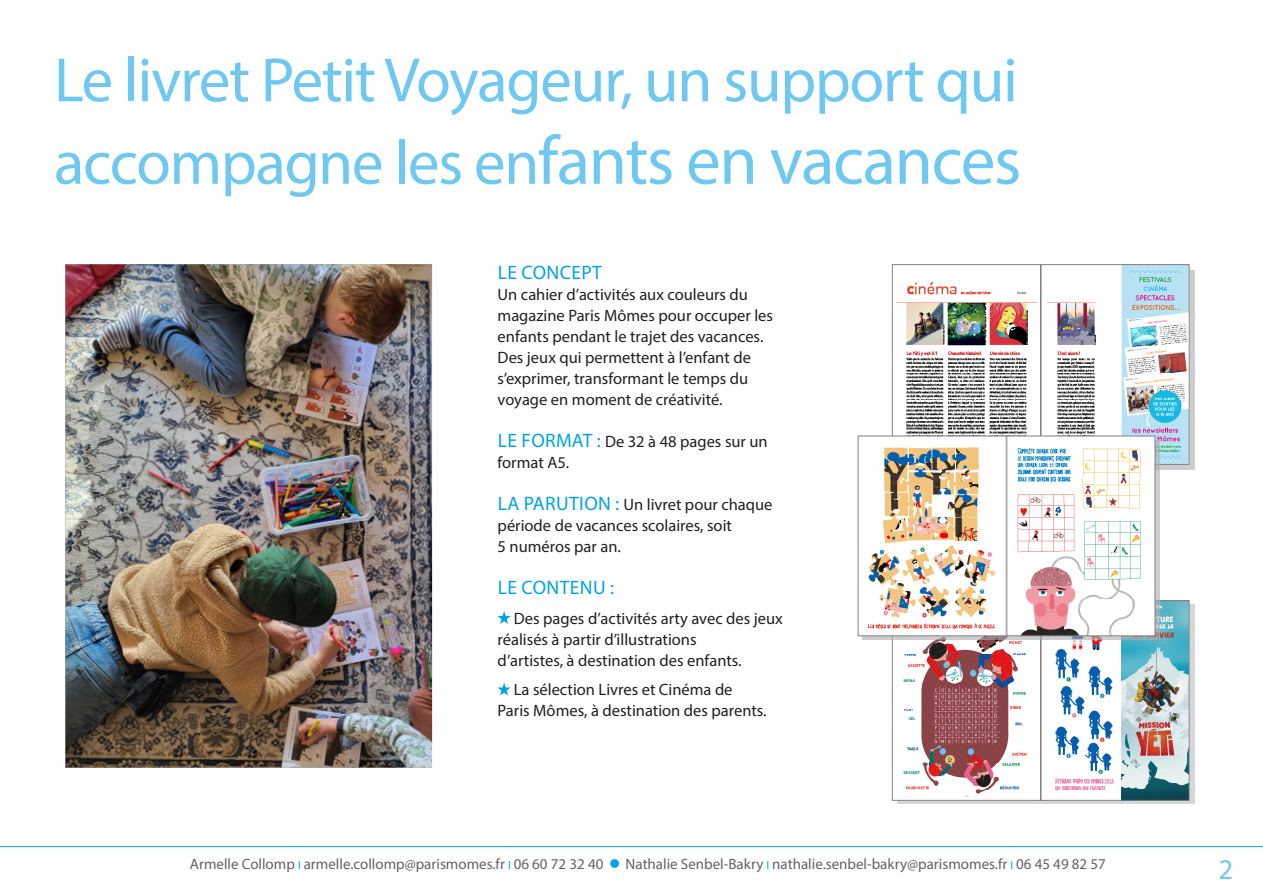
<style>
.page{position:relative;width:1263px;height:893px;background:#fff}
.page>*{position:absolute;margin:0;border:0;box-sizing:border-box;transform-origin:0 0}
.t1{font:63px "Myriad Pro";letter-spacing:-.02em;color:#6ec8f1}
.t2{font:28.65px "Myriad Pro";color:#6ec8f1}
.t3{font:19.5px "Myriad Pro";letter-spacing:.02em;color:#00a4e6}
.t4{font:16.5px/21px "Myriad Pro";color:#231f20}
.t5{font:15px "Myriad Pro";color:#636366}
.s1{font-size:69.15px}
.s2{font-size:19.5px;color:#00a4e6}
.s3{font-size:11.7px;color:#00a4e6}
.s4{color:#00a4e6}
</style>
<div class="page">
<hr style="left:0;top:846px;width:1263px;height:1px;background:#00a4e6">
<div style="left:1046px;top:270px;width:148px;height:200px;background:linear-gradient(to bottom,#cdcdd0,#cdcdd0)"></div>
<div style="left:1046px;top:604px;width:148px;height:200px;background:linear-gradient(to right,#d5d6d8,#d5d6d8)"></div>
<img style="left:896px;top:282px;width:141px;height:154px">
<div style="left:892px;top:264px;width:149px;height:201px;border:1px solid #808285"></div>
<div style="left:1041px;top:265px;width:148px;height:199px;background:#fff"></div>
<img style="left:1048px;top:266px;width:139px;height:197px">
<div style="left:1041px;top:264px;width:148px;height:201px;border:1px solid #808285"></div>
<img style="left:65px;top:264px;width:367px;height:503px">
<img style="left:903px;top:640px;width:124px;height:158px">
<div style="left:892px;top:600px;width:149px;height:201px;border:1px solid #808285"></div>
<div style="left:1041px;top:601px;width:148px;height:199px;background:#fff"></div>
<img style="left:1055px;top:602px;width:132px;height:197px">
<div style="left:1041px;top:600px;width:148px;height:201px;border:1px solid #808285"></div>
<svg style="left:498px;top:611px;width:13px;height:13px"></svg>
<svg style="left:498px;top:683px;width:13px;height:12px"></svg>
<svg style="left:863px;top:636px;width:148px;height:4px"></svg>
<svg style="left:1011px;top:440px;width:148px;height:200px"></svg>
<div style="left:858px;top:436px;width:148px;height:200px;background:#fff"></div>
<img style="left:868px;top:447px;width:128px;height:183px">
<div style="left:858px;top:436px;width:148px;height:200px;border:1px solid #808285"></div>
<div style="left:1007px;top:436px;width:148px;height:200px;background:#fff"></div>
<img style="left:1017px;top:447px;width:124px;height:187px">
<div style="left:1006px;top:436px;width:149px;height:200px;border:1px solid #808285"></div>
<p class="t1" style="left:54px;top:41px;width:965px">Le livret Petit Voyageur, un support qui</p>
<p class="t1" style="left:54px;top:124px;width:969px">accompagne les en<span class="s1">fants en vacances</span></p>
<p class="t3" style="left:498px;top:261px;width:106px">LE CONCEPT</p>
<p class="t4" style="left:498px;top:284px;width:277px">Un cahier d’activités aux couleurs du magazine Paris Mômes pour occuper les enfants pendant le trajet des vacances.</p>
<p class="t4" style="left:498px;top:347px;width:255px">Des jeux qui permettent à l’enfant de s’exprimer, transformant le temps du voyage en moment de créativité.</p>
<p class="t4" style="left:498px;top:431px;width:272px"><span class="s2">LE FORMAT :</span> De 32 à 48 pages sur un format A5.</p>
<p class="t4" style="left:498px;top:494px;width:276px"><span class="s2">LA PARUTION :</span> Un livret pour chaque période de vacances scolaires, soit<br>5 numéros par an.</p>
<p class="t3" style="left:498px;top:576px;width:118px">LE CONTENU :</p>
<p class="t4" style="left:498px;top:608px;width:287px;text-indent:16px">Des pages d’activités arty avec des jeux réalisés à partir d’illustrations<br>d’artistes, à destination des enfants.</p>
<p class="t4" style="left:498px;top:679px;width:271px;text-indent:16px">La sélection Livres et Cinéma de<br>Paris Mômes, à destination des parents.</p>
<p class="t5" style="left:190px;top:855px;width:917px">Armelle Collomp <span class="s3">I</span> armelle.collomp@parismomes.fr <span class="s3">I</span> 06 60 72 32 40 <span class="s4">●</span> Nathalie Senbel-Bakry <span class="s3">I</span> nathalie.senbel-bakry@parismomes.fr <span class="s3">I</span> 06 45 49 82 57</p>
<h2 class="t2" style="left:1218px;top:852px;width:16px">2</h2>
</div>
